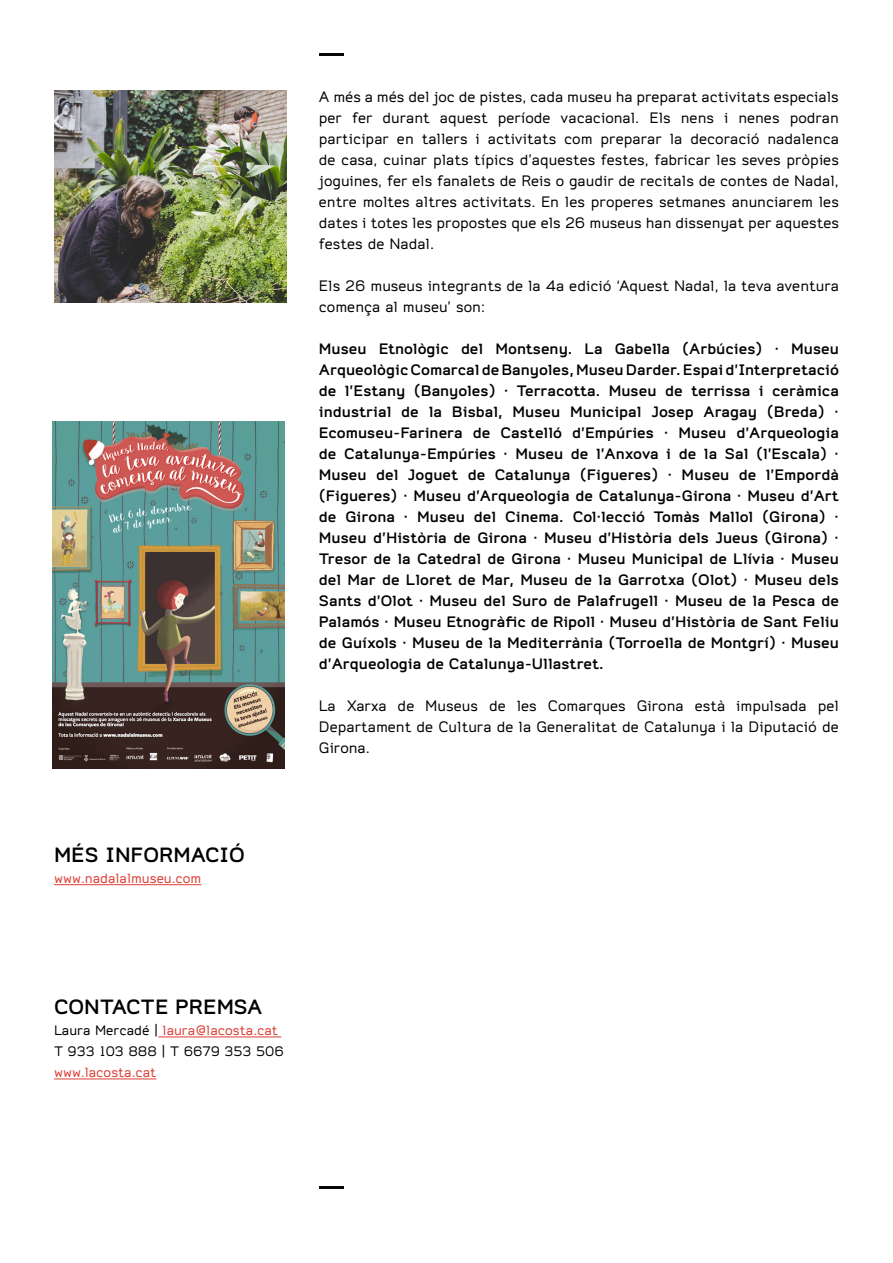
<style>
.page{position:relative;width:893px;height:1263px;background:#fff}
.page>*{position:absolute;margin:0;border:0;box-sizing:border-box;transform-origin:0 0}
.t1{font:700 22.5px "Do Gothic";color:#000}
.t2{font:700 16.5px/21px "Do Gothic";color:#000;text-align:justify}
.t3{font:16.5px/21px "Do Gothic";color:#000;text-align:justify}
.t4{font:15px/21px "Do Gothic";color:#000}
.t5{font:15px "Do Gothic";color:#db3e36}
.s1{color:#db3e36}
</style>
<div class="page">
<hr style="left:319px;top:54px;width:25px;height:2px;background:#050606">
<hr style="left:319px;top:1186px;width:25px;height:2px;background:#050606">
<img style="left:54px;top:90px;width:232px;height:212px">
<hr style="left:54px;top:884px;width:147px;height:1px;background:#db3e36">
<hr style="left:158px;top:1037px;width:123px;height:1px;background:#db3e36">
<hr style="left:54px;top:1079px;width:102px;height:1px;background:#db3e36">
<img style="left:52px;top:421px;width:233px;height:347px">
<h1 class="t1" style="left:54px;top:846px;width:192px">MÉS INFORMACIÓ</h1>
<p class="t5" style="left:54px;top:872px;width:149px">www.nadalalmuseu.com</p>
<p class="t3" style="left:319px;top:88px;width:522px">A més a més del joc de pistes, cada museu ha preparat activitats especials per fer durant aquest període vacacional. Els nens i nenes podran participar en tallers i activitats com preparar la decoració nadalenca de casa, cuinar plats típics d’aquestes festes, fabricar les seves pròpies joguines, fer els fanalets de Reis o gaudir de recitals de contes de Nadal, entre moltes altres activitats. En les properes setmanes anunciarem les dates i totes les propostes que els 26 museus han dissenyat per aquestes festes de Nadal.</p>
<p class="t3" style="left:319px;top:277px;width:522px">Els 26 museus integrants de la 4a edició ‘Aquest Nadal, la teva aventura comença al museu’ son:</p>
<p class="t2" style="left:319px;top:340px;width:522px">Museu Etnològic del Montseny. La Gabella (Arbúcies) · Museu Arqueològic Comarcal de Banyoles, Museu Darder. Espai d’Interpretació de l’Estany (Banyoles) · Terracotta. Museu de terrissa i ceràmica industrial de la Bisbal, Museu Municipal Josep Aragay (Breda) · Ecomuseu-Farinera de Castelló d’Empúries · Museu d’Arqueologia de Catalunya-Empúries · Museu de l’Anxova i de la Sal (l’Escala) · Museu del Joguet de Catalunya (Figueres) · Museu de l’Empordà (Figueres) · Museu d’Arqueologia de Catalunya-Girona · Museu d’Art de Girona · Museu del Cinema. Col·lecció Tomàs Mallol (Girona) · Museu d’Història de Girona · Museu d’Història dels Jueus (Girona) · Tresor de la Catedral de Girona · Museu Municipal de Llívia · Museu del Mar de Lloret de Mar, Museu de la Garrotxa (Olot) · Museu dels Sants d’Olot · Museu del Suro de Palafrugell · Museu de la Pesca de Palamós · Museu Etnogràfic de Ripoll · Museu d’Història de Sant Feliu de Guíxols · Museu de la Mediterrània (Torroella de Montgrí) · Museu d’Arqueologia de Catalunya-Ullastret.</p>
<p class="t3" style="left:319px;top:697px;width:522px">La Xarxa de Museus de les Comarques Girona està impulsada pel Departament de Cultura de la Generalitat de Catalunya i la Diputació de Girona.</p>
<h1 class="t1" style="left:54px;top:998px;width:210px">CONTACTE PREMSA</h1>
<p class="t4" style="left:54px;top:1021px;width:231px">Laura Mercadé | <span class="s1">laura@lacosta.cat<br></span>T 933 103 888 | T 6679 353 506</p>
<p class="t5" style="left:54px;top:1066px;width:104px">www.lacosta.cat</p>
</div>
